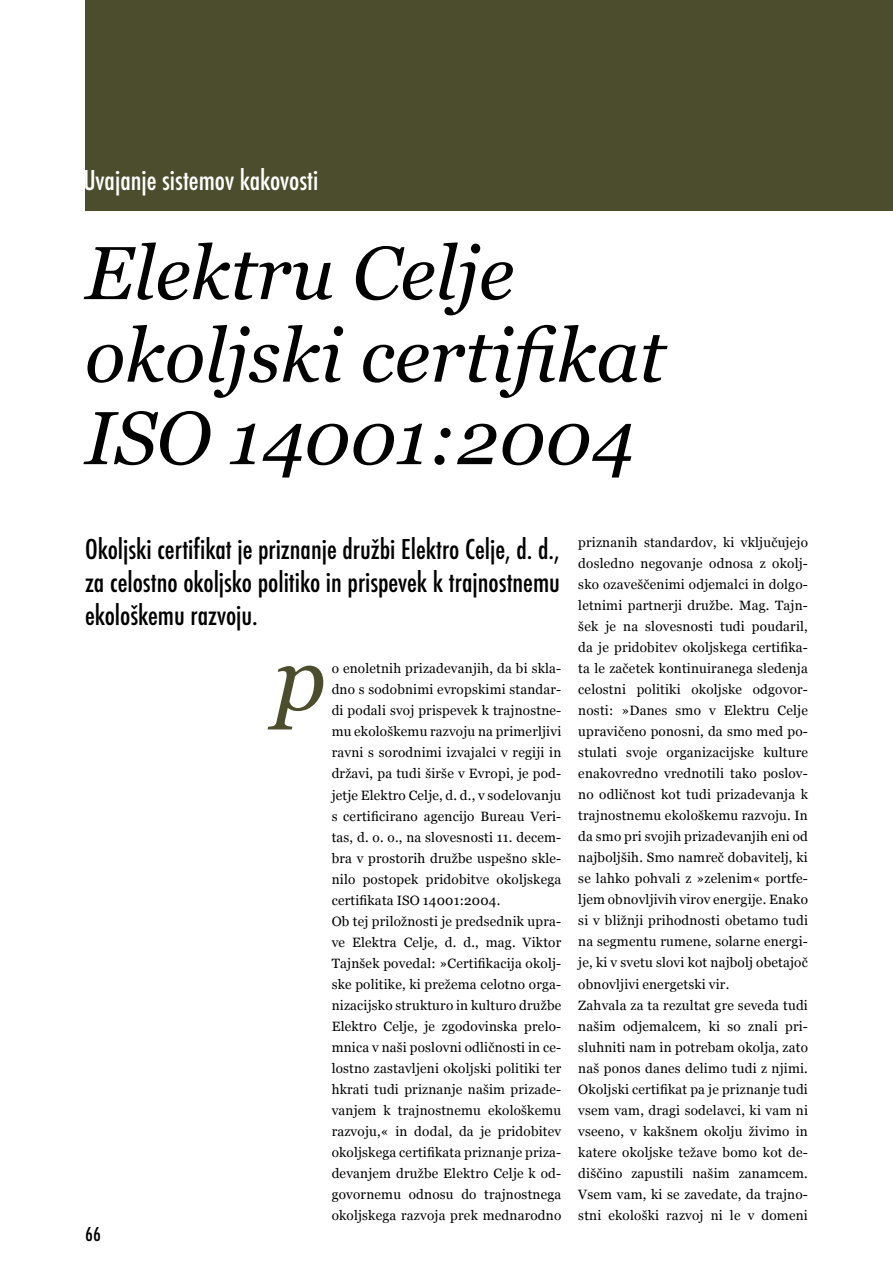
<style>
.page{position:relative;width:893px;height:1263px;background:#fff}
.page>*{position:absolute;margin:0;border:0;box-sizing:border-box;transform-origin:0 0}
.t1{font:italic 90px "Georgia";color:#4c4d2c}
.t2{font:italic 75px/82.5px "Georgia";color:#000}
.t3{font:500 condensed 30px/33px "Futura TEE";color:#000;text-align:justify}
.t4{font:500 condensed 30px "Futura TEE";color:#fff}
.t5{font:500 condensed 21px "Futura TEE";color:#000}
.t6{font:13.5px/21px "Georgia";letter-spacing:.015em;color:#000}
</style>
<div class="page">
<div style="left:85px;top:0;width:808px;height:211px;background:#4c4d2c"></div>
<h3 class="t4" style="left:83px;top:163px;width:237px">Uvajanje sistemov kakovosti</h3>
<h2 class="t2" style="left:85px;top:232px;width:582px">Elektru Celje okoljski certifikat<br>ISO 14001:2004</h2>
<h3 class="t3" style="left:85px;top:533px;width:476px">Okoljski certifikat je priznanje družbi Elektro Celje, d. d., za celostno okoljsko politiko in prispevek k trajnostnemu ekološkemu razvoju.</h3>
<h1 class="t1" style="left:274px;top:628px;width:54px">p</h1>
<p class="t6" style="left:332px;top:658px;width:231px">o enoletnih prizadevanjih, da bi skla&shy;dno s sodobnimi evropskimi standar&shy;di podali svoj prispevek k trajnostne&shy;mu ekološkemu razvoju na primerljivi ravni s sorodnimi izvajalci v regiji in državi, pa tudi širše v Evropi, je pod&shy;jetje Elektro Celje, d. d., v sodelovanju s certificirano agencijo Bureau Veri&shy;tas, d. o. o., na slovesnosti 11. decem&shy;bra v prostorih družbe uspešno skle&shy;nilo postopek pridobitve okoljskega certifikata ISO 14001:2004.<br>Ob tej priložnosti je predsednik upra&shy;ve Elektra Celje, d. d., mag. Viktor Tajnšek povedal: »Certifikacija okolj&shy;ske politike, ki prežema celotno orga&shy;nizacijsko strukturo in kulturo družbe Elektro Celje, je zgodovinska prelo&shy;mnica v naši poslovni odličnosti in ce&shy;lostno zastavljeni okoljski politiki ter hkrati tudi priznanje našim prizade&shy;vanjem k trajnostnemu ekološkemu razvoju,« in dodal, da je pridobitev okoljskega certifikata priznanje priza&shy;devanjem družbe Elektro Celje k od&shy;govornemu odnosu do trajnostnega okoljskega razvoja prek mednarodno</p>
<h3 class="t5" style="left:85px;top:1222px;width:17px">66</h3>
<p class="t6" style="left:578px;top:532px;width:231px">priznanih standardov, ki vključujejo dosledno negovanje odnosa z okolj&shy;sko ozaveščenimi odjemalci in dolgo&shy;letnimi partnerji družbe. Mag. Tajn&shy;šek je na slovesnosti tudi poudaril, da je pridobitev okoljskega certifika&shy;ta le začetek kontinuiranega sledenja celostni politiki okoljske odgovor&shy;nosti: »Danes smo v Elektru Celje upravičeno ponosni, da smo med po&shy;stulati svoje organizacijske kulture enakovredno vrednotili tako poslov&shy;no odličnost kot tudi prizadevanja k trajnostnemu ekološkemu razvoju. In da smo pri svojih prizadevanjih eni od najboljših. Smo namreč dobavitelj, ki se lahko pohvali z »zelenim« portfe&shy;ljem obnovljivih virov energije. Enako si v bližnji prihodnosti obetamo tudi na segmentu rumene, solarne energi&shy;je, ki v svetu slovi kot najbolj obetajoč obnovljivi energetski vir.<br>Zahvala za ta rezultat gre seveda tudi našim odjemalcem, ki so znali pri&shy;sluhniti nam in potrebam okolja, zato naš ponos danes delimo tudi z njimi.<br>Okoljski certifikat pa je priznanje tudi vsem vam, dragi sodelavci, ki vam ni vseeno, v kakšnem okolju živimo in katere okoljske težave bomo kot de&shy;diščino zapustili našim zanamcem.<br>Vsem vam, ki se zavedate, da trajno&shy;stni ekološki razvoj ni le v domeni</p>
</div>
